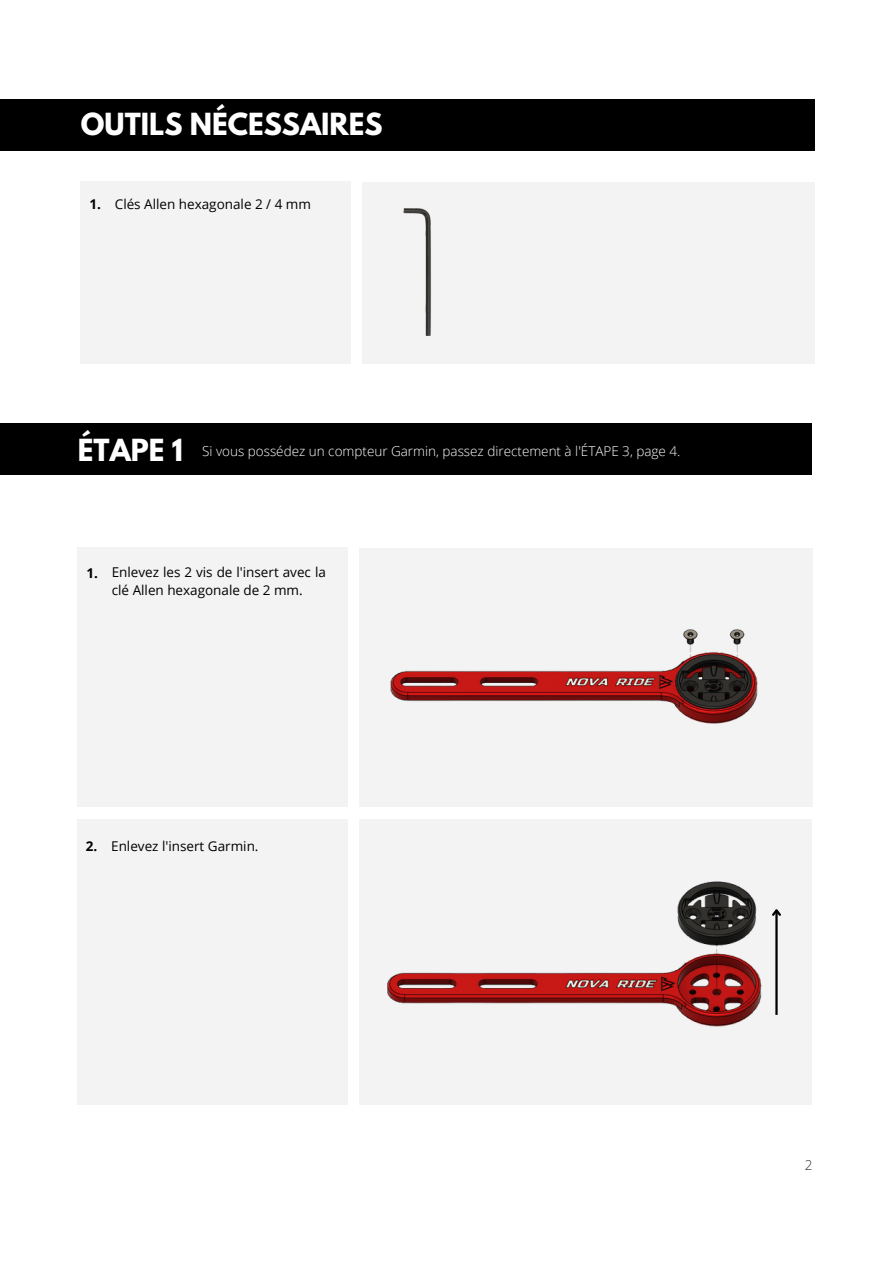
<style>
.page{position:relative;width:893px;height:1264px;background:#fff}
.page>*{position:absolute;margin:0;border:0;box-sizing:border-box;transform-origin:0 0}
.t1{font:700 27px "League Spartan";color:#fff}
.t2{font:13.5px/18px "Open Sans";color:#000}
.t3{font:300 13.5px "Open Sans";color:#fff}
.t4{font:700 13.5px "Open Sans";color:#000}
.t5{font:300 13.5px "Open Sans";color:#2f3029}
</style>
<div class="page">
<div style="left:0;top:423px;width:811px;height:52px;background:#000"></div>
<div style="left:359px;top:548px;width:453px;height:258px;background:#f3f3f3"></div>
<div style="left:359px;top:819px;width:452px;height:285px;background:#f3f3f3"></div>
<div style="left:78px;top:547px;width:270px;height:259px;background:#f3f3f3"></div>
<div style="left:78px;top:819px;width:270px;height:285px;background:#f3f3f3"></div>
<hr style="left:775px;top:910px;width:2px;height:104px;background:#000">
<svg style="left:772px;top:909px;width:9px;height:8px"></svg>
<div style="left:0;top:99px;width:814px;height:52px;background:#000"></div>
<div style="left:81px;top:181px;width:270px;height:182px;background:#f3f3f3"></div>
<div style="left:362px;top:182px;width:452px;height:181px;background:#f3f3f3"></div>
<img style="left:403px;top:208px;width:28px;height:128px">
<img style="left:390px;top:629px;width:368px;height:95px">
<img style="left:387px;top:881px;width:375px;height:146px">
<p class="t1" style="left:81px;top:111px;width:303px">OUTILS NÉCESSAIRES</p>
<p class="t4" style="left:90px;top:194px;width:13px">1.</p>
<p class="t2" style="left:115px;top:194px;width:198px">Clés Allen hexagonale 2 / 4 mm</p>
<p class="t1" style="left:78px;top:436px;width:106px">ÉTAPE 1</p>
<p class="t3" style="left:202px;top:441px;width:479px">Si vous possédez un compteur Garmin, passez directement à l'ÉTAPE 3, page 4.</p>
<p class="t4" style="left:87px;top:563px;width:13px">1.</p>
<p class="t2" style="left:112px;top:562px;width:215px">Enlevez les 2 vis de l'insert avec la clé Allen hexagonale de 2 mm.</p>
<p class="t4" style="left:86px;top:837px;width:13px">2.</p>
<p class="t2" style="left:111px;top:837px;width:149px">Enlevez l'insert Garmin.</p>
<p class="t5" style="left:804px;top:1155px;width:9px">2</p>
</div>
